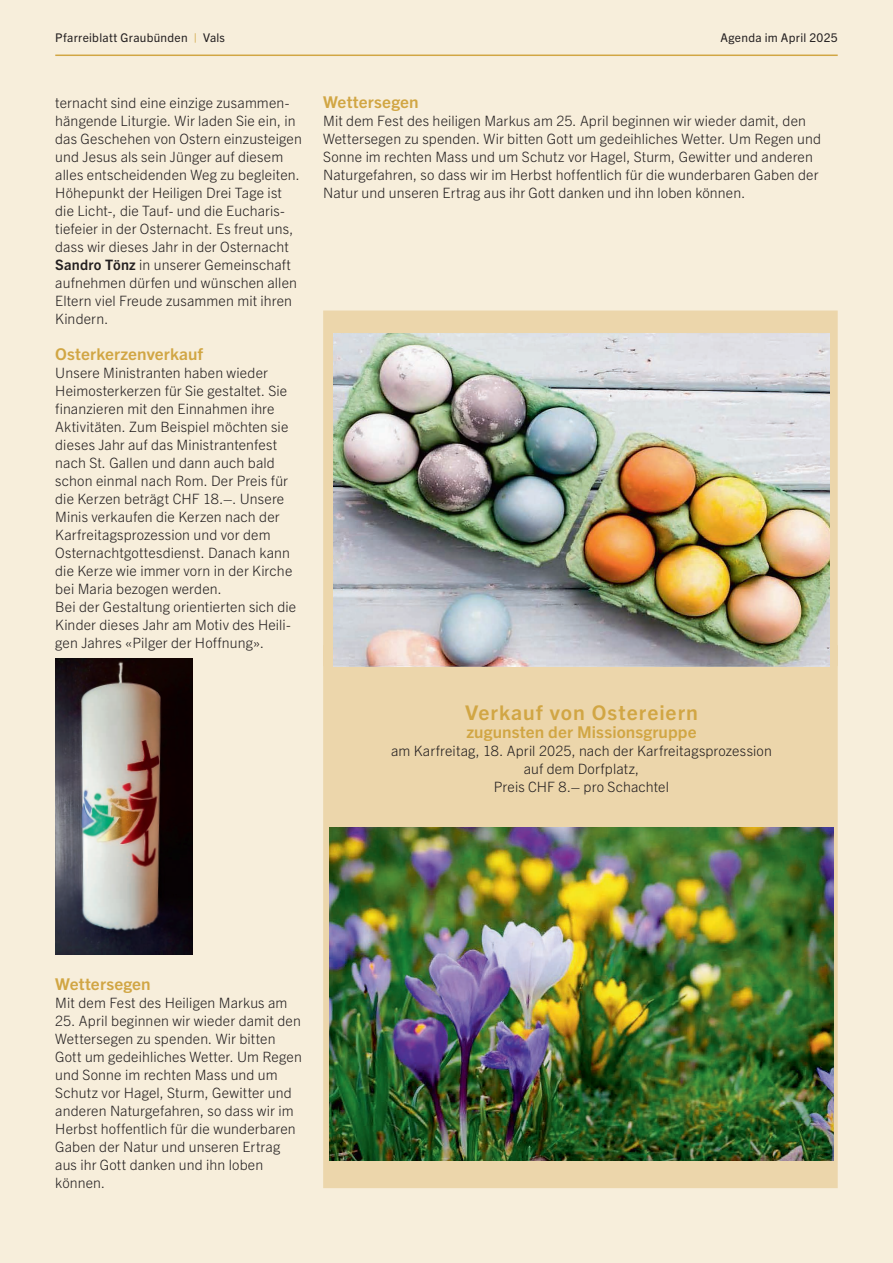
<style>
.page{position:relative;width:893px;height:1263px;background:#f7eedb}
.page>*{position:absolute;margin:0;border:0;box-sizing:border-box;transform-origin:0 0}
.t1{font:700 20.25px "Trade Gothic Next LT Pro";letter-spacing:.045em;color:#d1a644;scale:1.05 1}
.t2{font:700 16.35px "Trade Gothic Next LT Pro";letter-spacing:.01em;color:#d1a644;scale:1.05 1}
.t3{font:300 14.25px/18px "Trade Gothic Next LT Pro";letter-spacing:.005em;color:#231f20}
.t4{font:12px "Trade Gothic Next LT Pro";letter-spacing:.025em;color:#231f20}
.s1{color:#d1a644}
.s2{font-weight:700;font-size:14.4px}
</style>
<div class="page">
<hr style="left:55px;top:55px;width:783px;height:1px;background:#d1a644">
<img style="left:55px;top:658px;width:138px;height:296px">
<div style="left:323px;top:311px;width:515px;height:877px;background:#ecd6ab"></div>
<img style="left:333px;top:333px;width:497px;height:333px">
<img style="left:329px;top:827px;width:505px;height:333px">
<p class="t4" style="left:55px;top:30px;width:171px">Pfarreiblatt Graubünden <span class="s1">|</span> Vals</p>
<p class="t4" style="left:720px;top:30px;width:119px">Agenda im April 2025</p>
<p class="t3" style="left:55px;top:93px;width:248px">ternacht sind eine einzige zusammen&shy;hängende Liturgie. Wir laden Sie ein, in das Geschehen von Ostern einzusteigen und Jesus als sein Jünger auf diesem alles entscheidenden Weg zu begleiten.<br>Höhepunkt der Heiligen Drei Tage ist die Licht-, die Tauf- und die Eucharis&shy;tiefeier in der Osternacht. Es freut uns, dass wir dieses Jahr in der Osternacht <span class="s2">Sandro Tönz</span> in unserer Gemeinschaft aufnehmen dürfen und wünschen allen Eltern viel Freude zusammen mit ihren Kindern.</p>
<p class="t2" style="left:55px;top:343px;width:142px">Osterkerzenverkauf</p>
<p class="t3" style="left:55px;top:363px;width:242px">Unsere Ministranten haben wieder Heimosterkerzen für Sie gestaltet. Sie finanzieren mit den Einnahmen ihre Aktivitäten. Zum Beispiel möchten sie dieses Jahr auf das Ministrantenfest nach St. Gallen und dann auch bald schon einmal nach Rom. Der Preis für die Kerzen beträgt CHF 18.–. Unsere Minis verkaufen die Kerzen nach der Karfreitagsprozession und vor dem Osternachtgottesdienst. Danach kann die Kerze wie immer vorn in der Kirche bei Maria bezogen werden.<br>Bei der Gestaltung orientierten sich die Kinder dieses Jahr am Motiv des Heili&shy;gen Jahres «Pilger der Hoffnung».</p>
<p class="t2" style="left:323px;top:91px;width:92px">Wettersegen</p>
<p class="t3" style="left:323px;top:111px;width:499px">Mit dem Fest des heiligen Markus am 25. April beginnen wir wieder damit, den Wettersegen zu spenden. Wir bitten Gott um gedeihliches Wetter. Um Regen und Sonne im rechten Mass und um Schutz vor Hagel, Sturm, Gewitter und anderen Naturgefahren, so dass wir im Herbst hoffentlich für die wunderbaren Gaben der Natur und unseren Ertrag aus ihr Gott danken und ihn loben können.</p>
<h1 class="t1" style="left:465px;top:699px;width:223px">Verkauf von Ostereiern</h1>
<p class="t2" style="left:466px;top:721px;width:221px">zugunsten der Missionsgruppe</p>
<p class="t3" style="left:391px;top:741px;width:382px;text-align:center">am Karfreitag, 18. April 2025, nach der Karfreitagsprozession auf dem Dorfplatz,<br>Preis CHF 8.– pro Schachtel</p>
<p class="t2" style="left:55px;top:973px;width:92px">Wettersegen</p>
<p class="t3" style="left:55px;top:993px;width:234px">Mit dem Fest des Heiligen Markus am</p>
<p class="t3" style="left:55px;top:1011px;width:248px">25. April beginnen wir wieder damit den Wettersegen zu spenden. Wir bitten Gott um gedeihliches Wetter. Um Regen und Sonne im rechten Mass und um Schutz vor Hagel, Sturm, Gewitter und anderen Naturgefahren, so dass wir im Herbst hoffentlich für die wunderbaren Gaben der Natur und unseren Ertrag aus ihr Gott danken und ihn loben können.</p>
</div>
